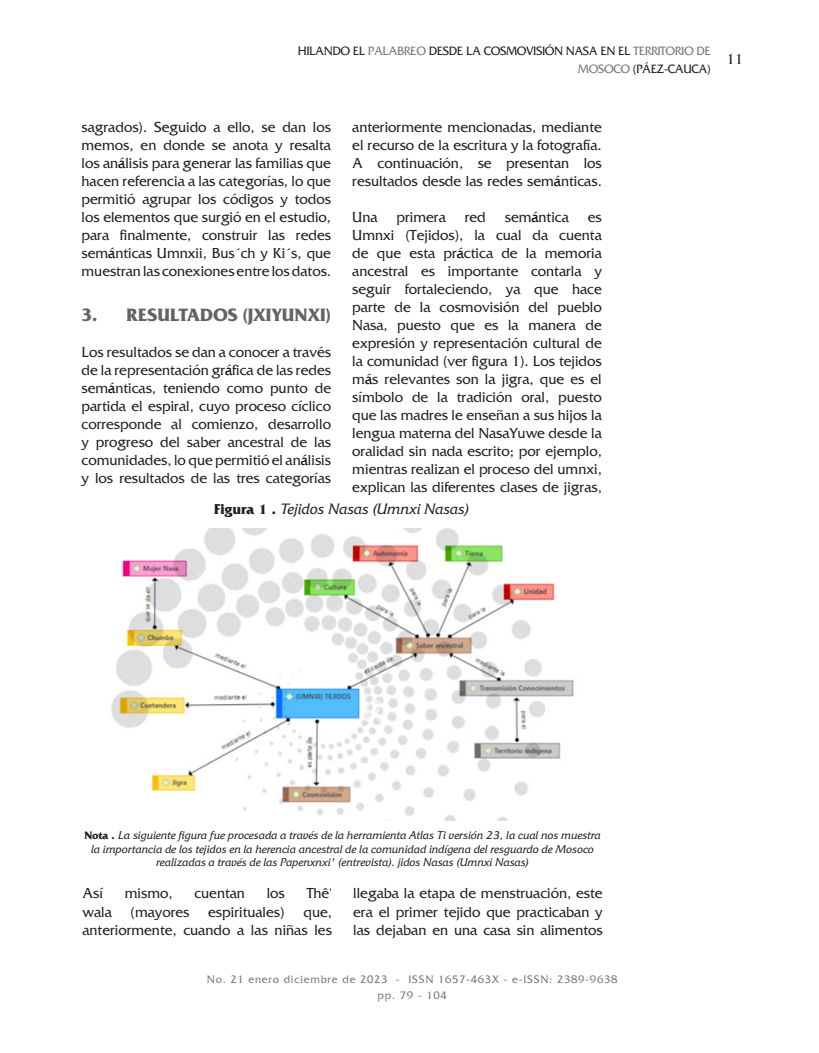
<style>
.page{position:relative;width:819px;height:1053px;background:#fff}
.page>*{position:absolute;margin:0;border:0;box-sizing:border-box;transform-origin:0 0}
.t1{font:700 18.75px "Friz Quadrata Std";color:#636366}
.t2{font:15px/18px "Septimus";color:#231f20;text-align:justify}
.t3{font:italic 15px "Friz Quadrata Std";color:#231f20}
.t4{font:12.5px/18.8px "Septimus";letter-spacing:-.03em;color:#231f20;text-align:right}
.t5{font:italic 11.25px/13.5px "Friz Quadrata Std";color:#231f20;text-align:center}
.t6{font:11.25px/16.2px "Septimus";letter-spacing:.07em;color:#76787b;text-align:center}
.s1{color:#76787b}
.s2{font-weight:700;font-style:normal}
</style>
<div class="page">
<img style="left:111px;top:528px;width:463px;height:292px">
<p class="t4" style="left:298px;top:41px;width:414px">HILANDO EL <span class="s1">PALABREO</span> DESDE LA COSMOVISIÓN NASA EN EL <span class="s1">TERRITORIO DE<br>MOSOCO</span> (PÁEZ-CAUCA)</p>
<p class="t2" style="left:726px;top:49px;width:18px">11</p>
<p class="t2" style="left:81px;top:118px;width:251px">sagrados). Seguido a ello, se dan los memos, en donde se anota y resalta los análisis para generar las familias que hacen referencia a las categorías, lo que permitió agrupar los códigos y todos los elementos que surgió en el estudio, para finalmente, construir las redes semánticas Umnxii, Bus´ch y Ki´s, que muestran las conexiones entre los datos.</p>
<p class="t1" style="left:81px;top:305px;width:251px">3. RESULTADOS (JXIYUNXI)</p>
<p class="t2" style="left:81px;top:343px;width:251px">Los resultados se dan a conocer a través de la representación gráfica de las redes semánticas, teniendo como punto de partida el espiral, cuyo proceso cíclico corresponde al comienzo, desarrollo y progreso del saber ancestral de las comunidades, lo que permitió el análisis y los resultados de las tres categorías</p>
<p class="t2" style="left:352px;top:118px;width:251px">anteriormente mencionadas, mediante el recurso de la escritura y la fotografía.<br>A continuación, se presentan los resultados desde las redes semánticas.</p>
<p class="t2" style="left:352px;top:208px;width:27px">Una</p>
<p class="t2" style="left:396px;top:208px;width:51px">primera</p>
<p class="t2" style="left:464px;top:208px;width:23px">red</p>
<p class="t2" style="left:504px;top:208px;width:66px">semántica</p>
<p class="t2" style="left:352px;top:208px;width:251px;text-indent:235px">es Umnxi (Tejidos), la cual da cuenta de que esta práctica de la memoria ancestral es importante contarla y seguir fortaleciendo, ya que hace parte de la cosmovisión del pueblo Nasa, puesto que es la manera de expresión y representación cultural de la comunidad (ver figura 1). Los tejidos más relevantes son la jigra, que es el símbolo de la tradición oral, puesto que las madres le enseñan a sus hijos la lengua materna del NasaYuwe desde la oralidad sin nada escrito; por ejemplo, mientras realizan el proceso del umnxi, explican las diferentes clases de jigras,</p>
<p class="t3" style="left:214px;top:500px;width:256px"><span class="s2">Figura 1 .</span> Tejidos Nasas (Umnxi Nasas)</p>
<p class="t5" style="left:84px;top:828px;width:518px"><span class="s2">Nota .</span> La siguiente figura fue procesada a través de la herramienta Atlas Ti versión 23, la cual nos muestra la importancia de los tejidos en la herencia ancestral de la comunidad indígena del resguardo de Mosoco realizadas a través de las Papenxnxi' (entrevista). jidos Nasas (Umnxi Nasas)</p>
<p class="t2" style="left:82px;top:883px;width:22px">Así</p>
<p class="t2" style="left:125px;top:883px;width:49px">mismo,</p>
<p class="t2" style="left:194px;top:883px;width:52px">cuentan</p>
<p class="t2" style="left:267px;top:883px;width:20px">los</p>
<p class="t2" style="left:306px;top:883px;width:27px">Thê’</p>
<p class="t2" style="left:82px;top:902px;width:31px">wala</p>
<p class="t2" style="left:131px;top:902px;width:60px">(mayores</p>
<p class="t2" style="left:208px;top:902px;width:78px">espirituales)</p>
<p class="t2" style="left:82px;top:901px;width:251px;line-height:18.8px;text-align:right">que,<br>anteriormente, cuando a las niñas les</p>
<p class="t2" style="left:353px;top:883px;width:251px;line-height:18.8px">llegaba la etapa de menstruación, este era el primer tejido que practicaban y las dejaban en una casa sin alimentos</p>
<p class="t6" style="left:207px;top:970px;width:412px">No. 21 enero diciembre de 2023 - ISSN 1657-463X - e-ISSN: 2389-9638 pp. 79 - 104</p>
</div>
